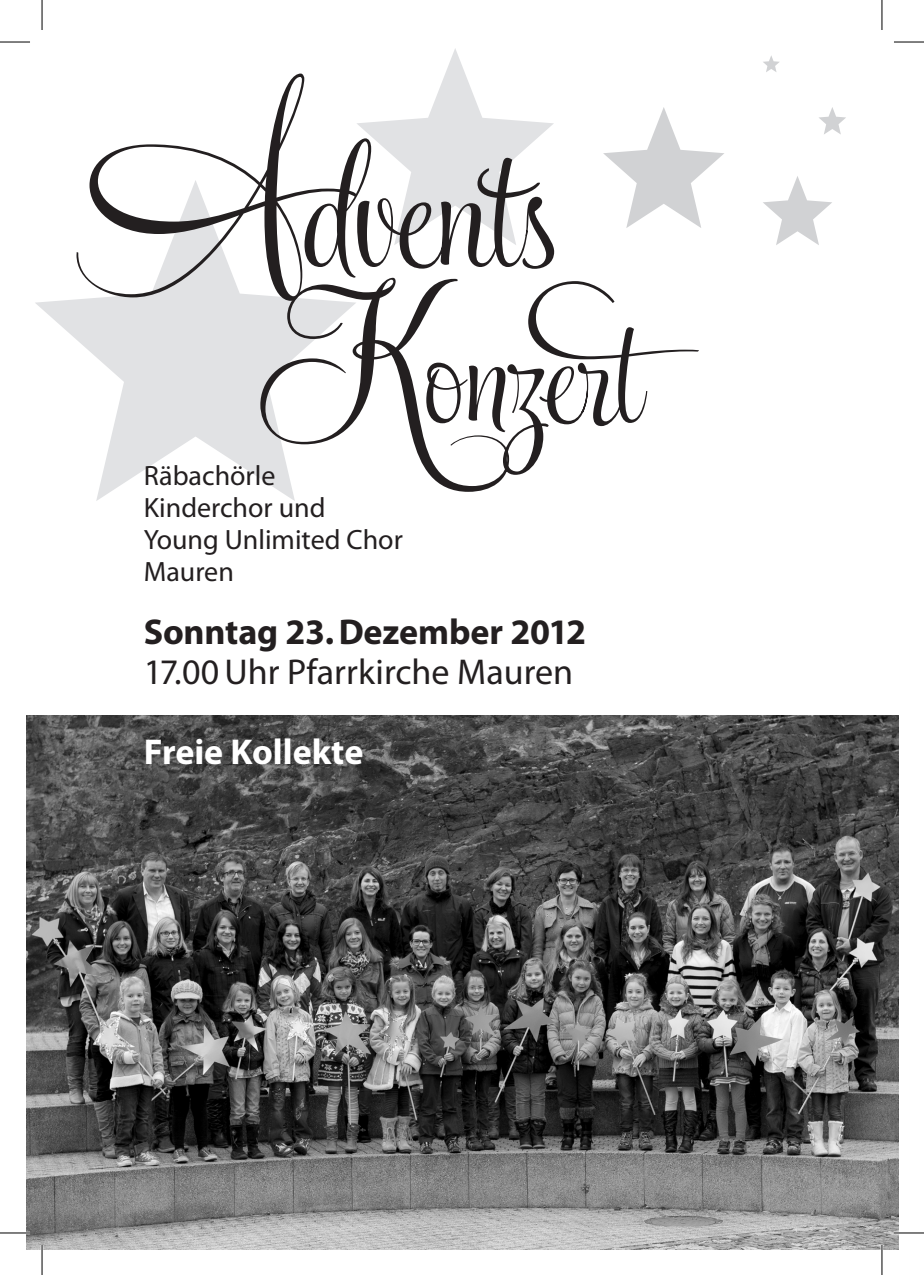
<style>
.page{position:relative;width:924px;height:1275px;background:#fff}
.page>*{position:absolute;margin:0;border:0;box-sizing:border-box;transform-origin:0 0}
.t1{font:36px "Myriad Pro";color:#231f20}
.t2{font:700 36px "Myriad Pro";letter-spacing:-.005em;color:#231f20}
.t3{font:700 36px "Myriad Pro";color:#fff}
.t4{font:28px "Myriad Pro";color:#231f20}
</style>
<div class="page">
<img style="left:26px;top:715px;width:872px;height:535px">
<svg style="left:35px;top:299px;width:260px;height:202px;fill:#e1e2e4"></svg>
<svg style="left:603px;top:107px;width:121px;height:121px"></svg>
<svg style="left:763px;top:176px;width:68px;height:69px"></svg>
<svg style="left:819px;top:107px;width:26px;height:27px"></svg>
<svg style="left:445px;top:48px;width:20px;height:26px"></svg>
<svg style="left:763px;top:55px;width:16px;height:17px"></svg>
<svg style="left:76px;top:74px;width:478px;height:227px"></svg>
<svg style="left:260px;top:278px;width:438px;height:214px"></svg>
<hr style="left:0;top:1231px;width:30px;height:3px;background:#fff">
<hr style="left:893px;top:1231px;width:30px;height:3px;background:#fff">
<hr style="left:41px;top:1245px;width:2px;height:30px;background:#fff">
<hr style="left:880px;top:1245px;width:2px;height:30px;background:#fff">
<hr style="left:0;top:42px;width:30px;height:1px;background:#000">
<hr style="left:893px;top:42px;width:30px;height:1px;background:#000">
<hr style="left:0;top:1232px;width:30px;height:1px;background:#000">
<hr style="left:893px;top:1232px;width:30px;height:1px;background:#000">
<hr style="left:42px;top:0;width:1px;height:30px;background:#000">
<hr style="left:42px;top:1245px;width:1px;height:30px;background:#000">
<hr style="left:881px;top:0;width:1px;height:30px;background:#000">
<hr style="left:881px;top:1245px;width:1px;height:30px;background:#000">
<p class="t4" style="left:144px;top:458px;width:133px">Räbachörle</p>
<p class="t4" style="left:144px;top:490px;width:183px">Kinderchor und</p>
<p class="t4" style="left:144px;top:522px;width:260px">Young Unlimited Chor</p>
<p class="t4" style="left:144px;top:554px;width:92px">Mauren</p>
<p class="t2" style="left:144px;top:608px;width:443px">Sonntag 23.Dezember 2012</p>
<p class="t1" style="left:144px;top:650px;width:431px">17.00Uhr Pfarrkirche Mauren</p>
<p class="t3" style="left:144px;top:728px;width:221px">Freie Kollekte</p>
</div>
